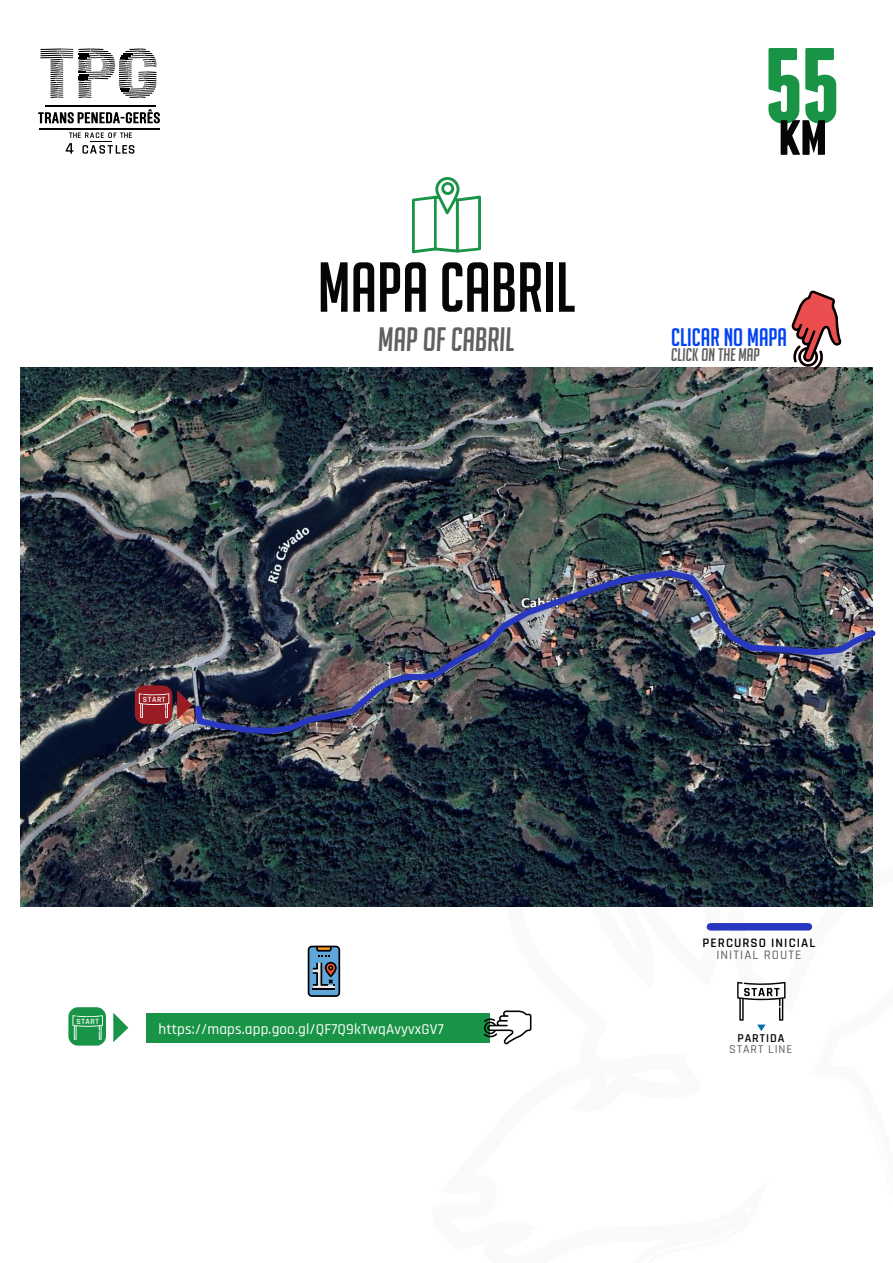
<style>
.page{position:relative;width:893px;height:1263px;background:#fff}
.page>*{position:absolute;margin:0;border:0;box-sizing:border-box;transform-origin:0 0}
.t1{font:68.85px "Big Noodle Titling";color:#060606}
.t2{font:italic 33px "Big Noodle Titling";color:#606060}
.t3{font:24.75px "Big Noodle Titling";color:#0342f4}
.t4{font:italic 17.85px "Big Noodle Titling";color:#606060}
.t5{font:500 15.15px "Rajdhani";letter-spacing:.01em;color:#fff}
.t6{font:600 13.05px "Rajdhani";letter-spacing:.08em;color:#000}
.t7{font:500 13.05px "Rajdhani";letter-spacing:.08em;color:#606060}
.t8{font:500 12.15px "Rajdhani";letter-spacing:.08em;color:#606060}
.t9{font:600 12.15px "Rajdhani";letter-spacing:.08em;color:#000}
.t10{font:600 7.95px "Rajdhani";letter-spacing:.08em;color:#fff}
</style>
<div class="page">
<img style="left:21px;top:368px;width:851px;height:539px">
<svg style="left:432px;top:737px;width:441px;height:308px"></svg>
<div style="left:135px;top:685px;width:37px;height:39px;background:#991c25;border-radius:10px"></div>
<svg style="left:139px;top:693px;width:30px;height:25px"></svg>
<div style="left:68px;top:1007px;width:38px;height:39px;background:#199446;border-radius:10px"></div>
<svg style="left:72px;top:1015px;width:31px;height:25px"></svg>
<svg style="left:177px;top:690px;width:14px;height:29px"></svg>
<svg style="left:113px;top:1013px;width:15px;height:29px"></svg>
<div style="left:710px;top:923px;width:98px;height:7px;background:#2837bf"></div>
<svg style="left:791px;top:290px;width:50px;height:80px"></svg>
<div style="left:147px;top:1014px;width:343px;height:29px;background:#199446"></div>
<svg style="left:484px;top:1010px;width:47px;height:34px"></svg>
<svg style="left:308px;top:946px;width:32px;height:51px;background:#52738c"></svg>
<svg style="left:412px;top:177px;width:69px;height:76px"></svg>
<svg style="left:737px;top:982px;width:48px;height:49px"></svg>
<hr style="left:45px;top:105px;width:111px;height:1px;background:#000">
<hr style="left:39px;top:128px;width:120px;height:1px;background:#000">
<svg style="left:38px;top:109px;width:122px;height:14px"></svg>
<svg style="left:40px;top:48px;width:33px;height:50px"></svg>
<svg style="left:79px;top:48px;width:77px;height:50px"></svg>
<svg style="left:66px;top:132px;width:68px;height:22px"></svg>
<svg style="left:768px;top:48px;width:68px;height:107px"></svg>
<img style="left:191px;top:567px;width:685px;height:170px">
<h1 class="t1" style="left:318px;top:250px;width:259px">MAPA Cabril</h1>
<h2 class="t2" style="left:378px;top:321px;width:138px">MAP OF CABRIL</h2>
<h3 class="t3" style="left:671px;top:323px;width:117px">CLICAR NO MAPA</h3>
<p class="t4" style="left:671px;top:345px;width:90px">CLICK ON THE MAP</p>
<p class="t10" style="left:143px;top:695px;width:24px">START</p>
<p class="t10" style="left:77px;top:1017px;width:24px">START</p>
<p class="t5" style="left:158px;top:1020px;width:287px">https://maps.app.goo.gl/QF7Q9kTwqAvyvxGV7</p>
<p class="t6" style="left:703px;top:935px;width:114px">PERCURSO INICIAL</p>
<p class="t7" style="left:716px;top:947px;width:86px">INITIAL ROUTE</p>
<p class="t9" style="left:737px;top:1031px;width:49px">PARTIDA</p>
<p class="t8" style="left:729px;top:1042px;width:65px">START LINE</p>
</div>
